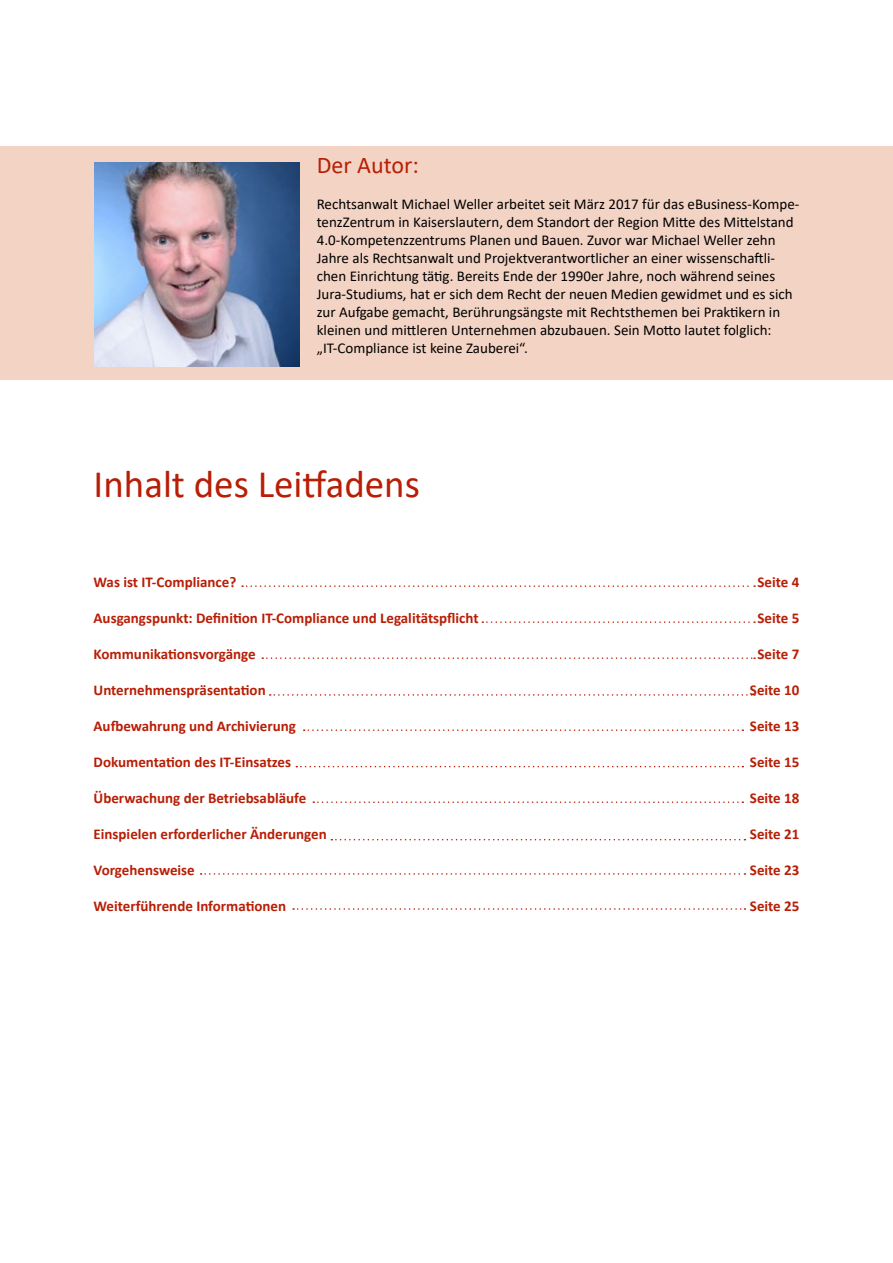
<style>
.page{position:relative;width:893px;height:1263px;background:#fff}
.page>*{position:absolute;margin:0;border:0;box-sizing:border-box;transform-origin:0 0}
.t1{font:39px "Calibri";color:#b81e06}
.t2{font:24px "Calibri";color:#b81e06}
.t3{font:15px/18px "Calibri";color:#000}
.t4{font:700 15px "Calibri";color:#b81e06}
</style>
<div class="page">
<svg style="left:201px;top:873px;width:544px;height:2px"></svg>
<svg style="left:293px;top:908px;width:452px;height:2px"></svg>
<svg style="left:331px;top:839px;width:414px;height:1px"></svg>
<svg style="left:313px;top:801px;width:430px;height:2px"></svg>
<svg style="left:296px;top:766px;width:447px;height:1px"></svg>
<svg style="left:304px;top:729px;width:439px;height:2px"></svg>
<svg style="left:270px;top:694px;width:485px;height:2px"></svg>
<svg style="left:262px;top:657px;width:493px;height:2px"></svg>
<svg style="left:482px;top:621px;width:273px;height:2px"></svg>
<svg style="left:242px;top:585px;width:513px;height:2px"></svg>
<div style="left:0;top:146px;width:893px;height:233px;background:#f3d3c4"></div>
<img style="left:95px;top:162px;width:204px;height:205px">
<h2 class="t2" style="left:317px;top:148px;width:104px">Der Autor:</h2>
<p class="t3" style="left:317px;top:194px;width:484px">Rechtsanwalt Michael Weller arbeitet seit März 2017 für das eBusiness-Kompe&shy;tenzZentrum in Kaiserslautern, dem Standort der Region Mitte des Mittelstand 4.0-Kompetenzzentrums Planen und Bauen. Zuvor war Michael Weller zehn Jahre als Rechtsanwalt und Projektverantwortlicher an einer wissenschaftli&shy;chen Einrichtung tätig. Bereits Ende der 1990er Jahre, noch während seines Jura-Studiums, hat er sich dem Recht der neuen Medien gewidmet und es sich zur Aufgabe gemacht, Berührungsängste mit Rechtsthemen bei Praktikern in kleinen und mittleren Unternehmen abzubauen. Sein Motto lautet folglich: „IT-Compliance ist keine Zauberei“.</p>
<h1 class="t1" style="left:94px;top:457px;width:328px">Inhalt des Leitfadens</h1>
<p class="t4" style="left:94px;top:571px;width:144px">Was ist IT-Compliance?</p>
<p class="t4" style="left:94px;top:607px;width:386px">Ausgangspunkt: Definition IT-Compliance und Legalitätspflicht</p>
<p class="t4" style="left:94px;top:643px;width:164px">Kommunikationsvorgänge</p>
<p class="t4" style="left:94px;top:679px;width:174px">Unternehmenspräsentation</p>
<p class="t4" style="left:94px;top:715px;width:204px">Aufbewahrung und Archivierung</p>
<p class="t4" style="left:94px;top:751px;width:199px">Dokumentation des IT-Einsatzes</p>
<p class="t4" style="left:94px;top:787px;width:214px">Überwachung der Betriebsabläufe</p>
<p class="t4" style="left:94px;top:823px;width:235px">Einspielen erforderlicher Änderungen</p>
<p class="t4" style="left:94px;top:859px;width:103px">Vorgehensweise</p>
<p class="t4" style="left:94px;top:895px;width:194px">Weiterführende Informationen</p>
<p class="t4" style="left:757px;top:571px;width:43px">Seite 4</p>
<p class="t4" style="left:757px;top:607px;width:43px">Seite 5</p>
<p class="t4" style="left:757px;top:643px;width:43px">Seite 7</p>
<p class="t4" style="left:750px;top:679px;width:51px">Seite 10</p>
<p class="t4" style="left:750px;top:715px;width:51px">Seite 13</p>
<p class="t4" style="left:750px;top:751px;width:51px">Seite 15</p>
<p class="t4" style="left:750px;top:787px;width:51px">Seite 18</p>
<p class="t4" style="left:750px;top:823px;width:51px">Seite 21</p>
<p class="t4" style="left:750px;top:859px;width:51px">Seite 23</p>
<p class="t4" style="left:750px;top:895px;width:51px">Seite 25</p>
</div>
